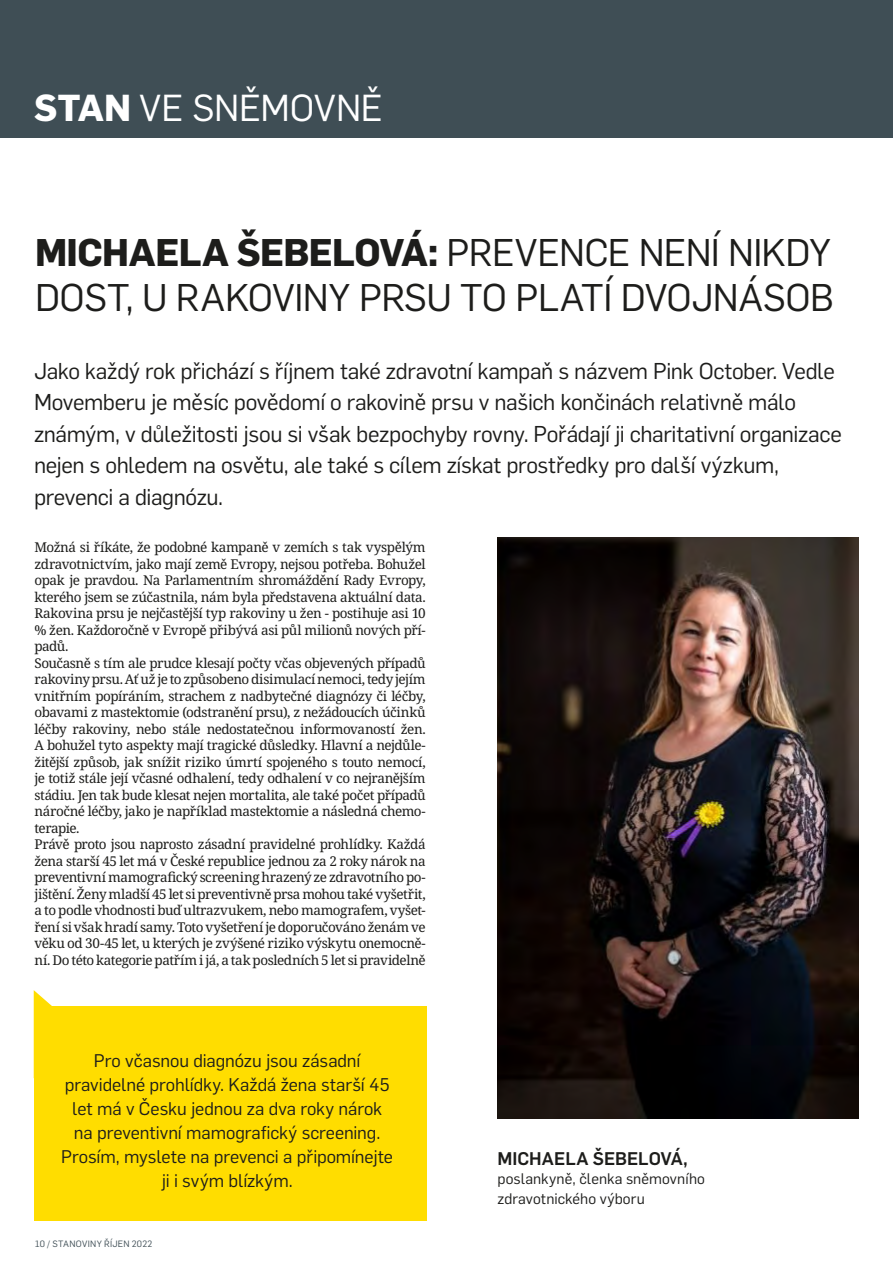
<style>
.page{position:relative;width:893px;height:1263px;background:#fff}
.page>*{position:absolute;margin:0;border:0;box-sizing:border-box;transform-origin:0 0}
.t1{font:37.8px/45.5px "Flama";letter-spacing:-.01em;color:#1d1d1b}
.t2{font:36.9px "Flama";letter-spacing:-.005em;color:#fff}
.t3{font:22.5px/31.5px "Flama";letter-spacing:-.015em;color:#1d1d1b}
.t4{font:18px/24px "Flama";letter-spacing:-.005em;color:#1d1d1b;text-align:center}
.t5{font:500 18px "Flama";letter-spacing:-.005em;color:#1d1d1b}
.t6{font:15px/19.5px "Flama";letter-spacing:.005em;color:#1d1d1b}
.t7{font:13.5px/16.5px "Noto Serif";letter-spacing:-.035em;color:#1d1d1b}
.t8{font:9px "Flama";letter-spacing:.03em;color:#3f4e55}
.s1{font-weight:700}
</style>
<div class="page">
<div style="left:0;top:0;width:893px;height:138px;background:#3f4e55"></div>
<img style="left:498px;top:538px;width:361px;height:580px">
<svg style="left:34px;top:990px;width:18px;height:16px"></svg>
<div style="left:34px;top:1006px;width:392px;height:214px;background:#fd0"></div>
<h2 class="t2" style="left:34px;top:83px;width:350px"><span class="s1">STAN</span> VE SNĚMOVNĚ</h2>
<h1 class="t1" style="left:35px;top:227px;width:800px"><span class="s1">MICHAELA ŠEBELOVÁ:</span> PREVENCE NENÍ NIKDY<br>DOST, U RAKOVINY PRSU TO PLATÍ DVOJNÁSOB</h1>
<p class="t3" style="left:34px;top:353px;width:809px">Jako každý rok přichází s říjnem také zdravotní kampaň s názvem Pink October. Vedle Movemberu je měsíc povědomí o rakovině prsu v našich končinách relativně málo známým, v důležitosti jsou si však bezpochyby rovny. Pořádají ji charitativní organizace nejen s ohledem na osvětu, ale také s cílem získat prostředky pro další výzkum, prevenci a diagnózu.</p>
<p class="t7" style="left:35px;top:540px;width:393px">Možná si říkáte, že podobné kampaně v zemích s tak vyspělým zdravotnictvím, jako mají země Evropy, nejsou potřeba. Bohužel opak je pravdou. Na Parlamentním shromáždění Rady Evropy, kterého jsem se zúčastnila, nám byla představena aktuální data.<br>Rakovina prsu je nejčastější typ rakoviny u žen - postihuje asi 10 % žen. Každoročně v Evropě přibývá asi půl milionů nových pří&shy;padů.<br>Současně s tím ale prudce klesají počty včas objevených případů rakoviny prsu. Ať už je to způsobeno disimulací nemoci, tedy jejím vnitřním popíráním, strachem z nadbytečné diagnózy či léčby, obavami z mastektomie (odstranění prsu), z nežádoucích účinků léčby rakoviny, nebo stále nedostatečnou informovaností žen.<br>A bohužel tyto aspekty mají tragické důsledky. Hlavní a nejdůle&shy;žitější způsob, jak snížit riziko úmrtí spojeného s touto nemocí, je totiž stále její včasné odhalení, tedy odhalení v co nejranějším stádiu. Jen tak bude klesat nejen mortalita, ale také počet případů náročné léčby, jako je například mastektomie a následná chemo&shy;terapie.<br>Právě proto jsou naprosto zásadní pravidelné prohlídky. Každá žena starší 45 let má v České republice jednou za 2 roky nárok na preventivní mamografický screening hrazený ze zdravotního po&shy;jištění. Ženy mladší 45 let si preventivně prsa mohou také vyšetřit, a to podle vhodnosti buď ultrazvukem, nebo mamografem, vyšet&shy;ření si však hradí samy. Toto vyšetření je doporučováno ženám ve věku od 30-45 let, u kterých je zvýšené riziko výskytu onemocně&shy;ní. Do této kategorie patřím i já, a tak posledních 5 let si pravidelně</p>
<h3 class="t4" style="left:61px;top:1047px;width:333px">Pro včasnou diagnózu jsou zásadní pravidelné prohlídky. Každá žena starší 45 let má v Česku jednou za dva roky nárok na preventivní mamografický screening.<br>Prosím, myslete na prevenci a připomínejte ji i svým blízkým.</h3>
<p class="t8" style="left:35px;top:1238px;width:119px">10 / STANOVINY ŘÍJEN 2022</p>
<h3 class="t5" style="left:497px;top:1145px;width:192px">MICHAELA ŠEBELOVÁ,</h3>
<p class="t6" style="left:497px;top:1168px;width:209px">poslankyně, členka sněmovního zdravotnického výboru</p>
</div>
